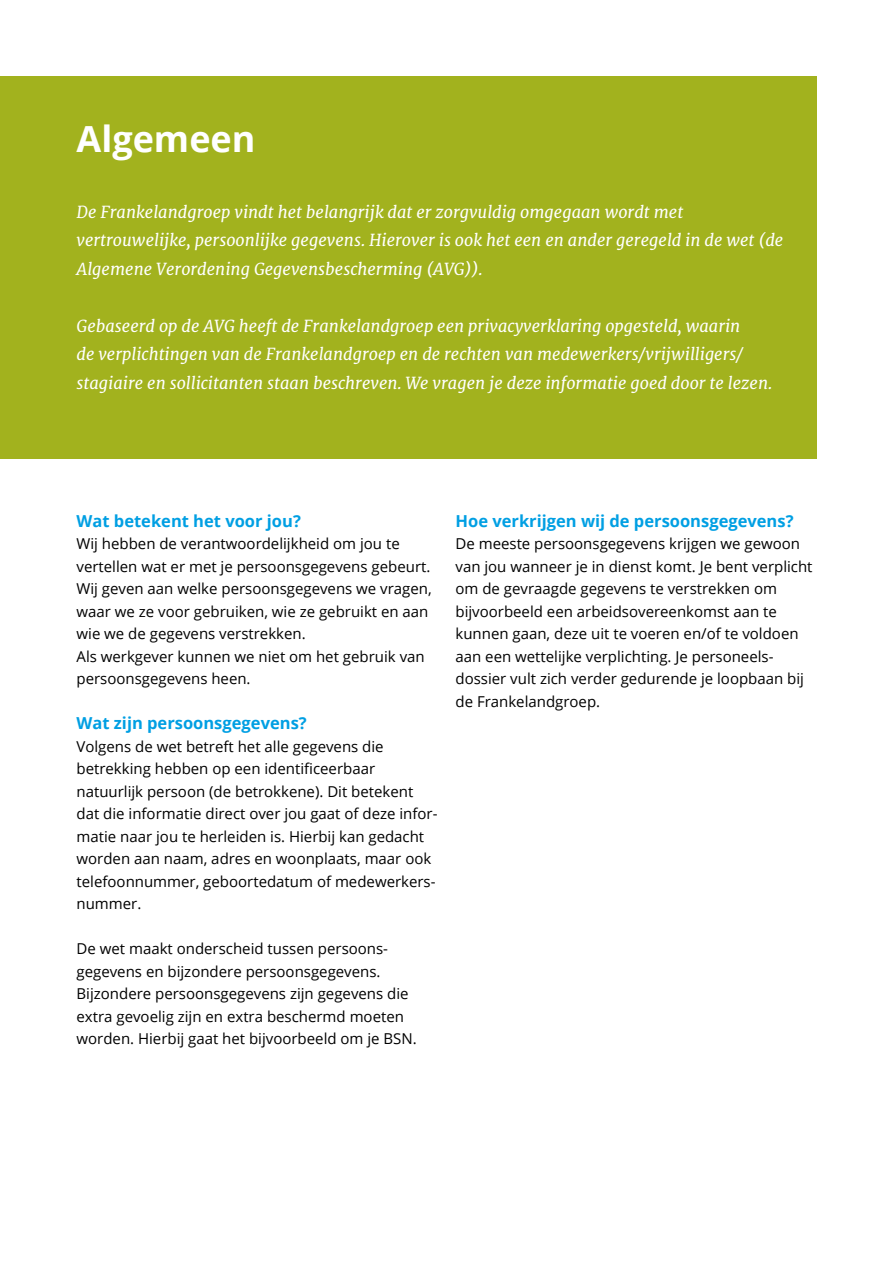
<style>
.page{position:relative;width:893px;height:1263px;background:#fff}
.page>*{position:absolute;margin:0;border:0;box-sizing:border-box;transform-origin:0 0}
.t1{font:700 36px "Open Sans";color:#fff}
.t2{font:italic 16.5px/28.5px "Merriweather";color:#fff}
.t3{font:700 16.5px "Open Sans";color:#009fe3}
.t4{font:15px/22.5px "Open Sans";color:#000}
</style>
<div class="page">
<div style="left:0;top:76px;width:816px;height:383px;background:#a2b21e"></div>
<h1 class="t1" style="left:77px;top:114px;width:180px">Algemeen</h1>
<p class="t2" style="left:77px;top:197px;width:708px">De Frankelandgroep vindt het belangrijk dat er zorgvuldig omgegaan wordt met vertrouwelijke, persoonlijke gegevens. Hierover is ook het een en ander geregeld in de wet (de<br>Algemene Verordening Gegevensbescherming (AVG)).</p>
<p class="t2" style="left:77px;top:311px;width:697px">Gebaseerd op de AVG heeft de Frankelandgroep een privacyverklaring opgesteld, waarin<br>de verplichtingen van de Frankelandgroep en de rechten van medewerkers/vrijwilligers/ stagiaire en sollicitanten staan beschreven. We vragen je deze informatie goed door te lezen.</p>
<p class="t3" style="left:77px;top:509px;width:226px">Wat betekent het voor jou?</p>
<p class="t4" style="left:77px;top:532px;width:357px">Wij hebben de verantwoordelijkheid om jou te vertellen wat er met je persoonsgegevens gebeurt.<br>Wij geven aan welke persoonsgegevens we vragen, waar we ze voor gebruiken, wie ze gebruikt en aan wie we de gegevens verstrekken.<br>Als werkgever kunnen we niet om het gebruik van persoonsgegevens heen.</p>
<p class="t3" style="left:77px;top:711px;width:232px">Wat zijn persoonsgegevens?</p>
<p class="t4" style="left:77px;top:734px;width:362px">Volgens de wet betreft het alle gegevens die betrekking hebben op een identificeerbaar natuurlijk persoon (de betrokkene). Dit betekent dat die informatie direct over jou gaat of deze infor&shy;matie naar jou te herleiden is. Hierbij kan gedacht worden aan naam, adres en woonplaats, maar ook telefoonnummer, geboortedatum of medewerkers&shy;nummer.</p>
<p class="t4" style="left:77px;top:937px;width:342px">De wet maakt onderscheid tussen persoons&shy;gegevens en bijzondere persoonsgegevens.<br>Bijzondere persoonsgegevens zijn gegevens die extra gevoelig zijn en extra beschermd moeten worden. Hierbij gaat het bijvoorbeeld om je BSN.</p>
<p class="t3" style="left:455px;top:509px;width:340px">Hoe verkrijgen wij de persoonsgegevens?</p>
<p class="t4" style="left:455px;top:532px;width:359px">De meeste persoonsgegevens krijgen we gewoon van jou wanneer je in dienst komt. Je bent verplicht om de gevraagde gegevens te verstrekken om bijvoorbeeld een arbeidsovereenkomst aan te kunnen gaan, deze uit te voeren en/of te voldoen aan een wettelijke verplichting. Je personeels&shy;dossier vult zich verder gedurende je loopbaan bij de Frankelandgroep.</p>
</div>
